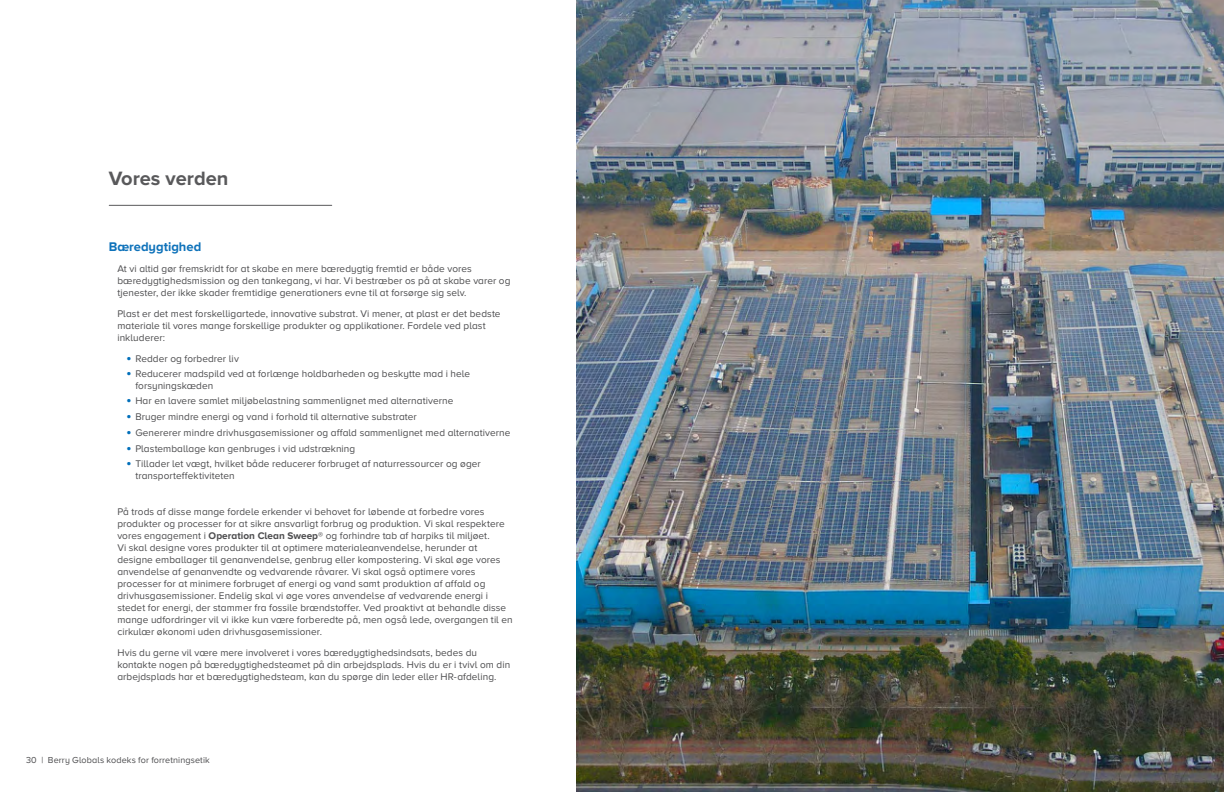
<style>
.page{position:relative;width:1224px;height:792px;background:#fff}
.page>*{position:absolute;margin:0;border:0;box-sizing:border-box;transform-origin:0 0}
.t1{font:700 20px "Proxima Nova A";color:#59595b}
.t2{font:700 13px "Proxima Nova A";color:#0e72ba}
.t3{font:10px/12px "Proxima Nova A";letter-spacing:.005em;color:#4d4d4f}
.t4{font:9px "Proxima Nova A";letter-spacing:.01em;color:#4d4d4f}
.s1{font-weight:700;font-size:14px;color:#006fba}
.s2{font-weight:700}
</style>
<div class="page">
<hr style="left:109px;top:205px;width:223px;height:1px;background:#59595b">
<img style="left:577px;top:0;width:647px;height:792px">
<h1 class="t1" style="left:109px;top:167px;width:121px">Vores verden</h1>
<h2 class="t2" style="left:109px;top:240px;width:94px">Bæredygtighed</h2>
<p class="t3" style="left:117px;top:263px;width:395px">At vi altid gør fremskridt for at skabe en mere bæredygtig fremtid er både vores bæredygtighedsmission og den tankegang, vi har. Vi bestræber os på at skabe varer og tjenester, der ikke skader fremtidige generationers evne til at forsørge sig selv.</p>
<p class="t3" style="left:117px;top:308px;width:385px">Plast er det mest forskelligartede, innovative substrat. Vi mener, at plast er det bedste materiale til vores mange forskellige produkter og applikationer. Fordele ved plast inkluderer:</p>
<p class="t3" style="left:126px;top:352px;width:114px"><span class="s1">•</span> Redder og forbedrer liv</p>
<p class="t3" style="left:135px;top:368px;width:336px;line-height:11.2px;text-indent:-9px"><span class="s1">•</span> Reducerer madspild ved at forlænge holdbarheden og beskytte mad i hele forsyningskæden</p>
<p class="t3" style="left:126px;top:395px;width:328px"><span class="s1">•</span> Har en lavere samlet miljøbelastning sammenlignet med alternativerne</p>
<p class="t3" style="left:126px;top:411px;width:292px"><span class="s1">•</span> Bruger mindre energi og vand i forhold til alternative substrater</p>
<p class="t3" style="left:126px;top:427px;width:385px"><span class="s1">•</span> Genererer mindre drivhusgasemissioner og affald sammenlignet med alternativerne</p>
<p class="t3" style="left:126px;top:442px;width:230px"><span class="s1">•</span> Plastemballage kan genbruges i vid udstrækning</p>
<p class="t3" style="left:135px;top:458px;width:347px;line-height:11.2px;text-indent:-9px"><span class="s1">•</span> Tillader let vægt, hvilket både reducerer forbruget af naturressourcer og øger transporteffektiviteten</p>
<p class="t3" style="left:117px;top:506px;width:397px">På trods af disse mange fordele erkender vi behovet for løbende at forbedre vores produkter og processer for at sikre ansvarligt forbrug og produktion. Vi skal respektere vores engagement i <span class="s2">Operation Clean Sweep®</span> og forhindre tab af harpiks til miljøet.<br>Vi skal designe vores produkter til at optimere materialeanvendelse, herunder at designe emballager til genanvendelse, genbrug eller kompostering. Vi skal øge vores anvendelse af genanvendte og vedvarende råvarer. Vi skal også optimere vores processer for at minimere forbruget af energi og vand samt produktion af affald og drivhusgasemissioner. Endelig skal vi øge vores anvendelse af vedvarende energi i stedet for energi, der stammer fra fossile brændstoffer. Ved proaktivt at behandle disse mange udfordringer vil vi ikke kun være forberedte på, men også lede, overgangen til en cirkulær økonomi uden drivhusgasemissioner.</p>
<p class="t3" style="left:117px;top:647px;width:394px">Hvis du gerne vil være mere involveret i vores bæredygtighedsindsats, bedes du kontakte nogen på bæredygtighedsteamet på din arbejdsplads. Hvis du er i tvivl om din arbejdsplads har et bæredygtighedsteam, kan du spørge din leder eller HR-afdeling.</p>
<p class="t4" style="left:26px;top:755px;width:185px">30 | Berry Globals kodeks for forretningsetik</p>
</div>
